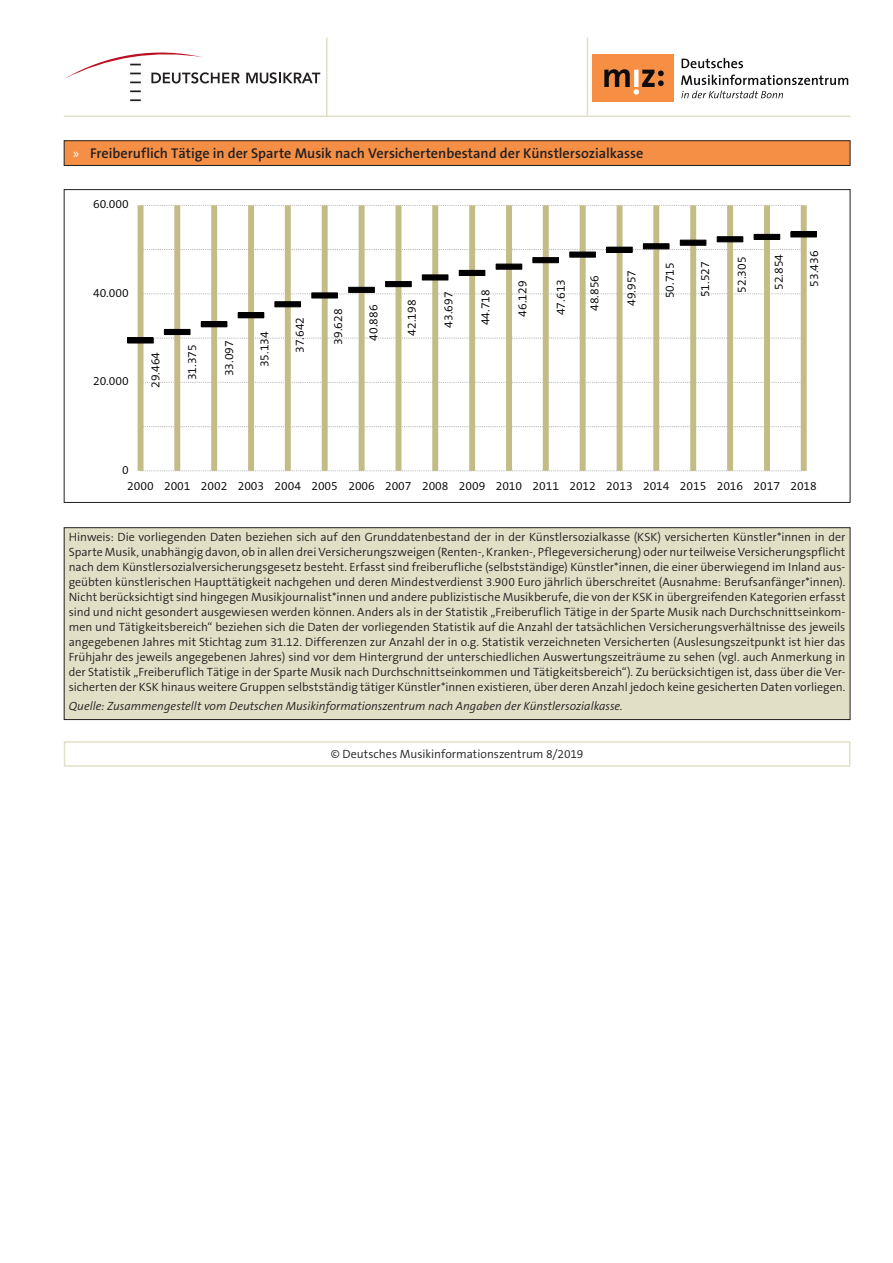
<style>
.page{position:relative;width:893px;height:1263px;background:#fff}
.page>*{position:absolute;margin:0;border:0;box-sizing:border-box;transform-origin:0 0}
.t1{font:600 14.25px "The Sans B W6";color:#231f20}
.Hinweis_Einleitung{font:300 12px/15px "The Sans B W4";color:#231f20;text-align:justify}
.t2{font:300 12px "The Sans B W4";color:#000}
.Hinweis_Einleitung-2{font:italic 300 12px "The Sans B W4";color:#231f20}
.Text_zentriert_8_PT{font:300 12px "The Sans B W4";color:#231f20}
.s1{font-family:"Myriad Pro";font-weight:400;color:#fff}
</style>
<div class="page">
<hr style="left:64px;top:115px;width:786px;height:2px;background:#e1dfc6">
<hr style="left:587px;top:38px;width:1px;height:77px;background:#e1dfc6">
<hr style="left:326px;top:38px;width:1px;height:79px;background:#e1dfc6">
<svg style="left:246px;top:72px;width:74px;height:12px"></svg>
<svg style="left:65px;top:52px;width:175px;height:32px"></svg>
<svg style="left:130px;top:90px;width:11px;height:2px"></svg>
<svg style="left:130px;top:99px;width:11px;height:2px"></svg>
<div style="left:592px;top:55px;width:82px;height:47px;background:#f68e43"></div>
<svg style="left:681px;top:75px;width:167px;height:10px"></svg>
<svg style="left:682px;top:58px;width:61px;height:10px"></svg>
<svg style="left:681px;top:91px;width:102px;height:7px"></svg>
<svg style="left:604px;top:69px;width:60px;height:26px"></svg>
<svg style="left:63px;top:140px;width:788px;height:26px;background:#e58644"></svg>
<div style="left:64px;top:528px;width:786px;height:191px;background:#e1dfc6"></div>
<div style="left:64px;top:527px;width:786px;height:193px;border:1px solid #231f20"></div>
<svg style="left:63px;top:741px;width:788px;height:26px"></svg>
<svg style="left:144px;top:426px;width:657px;height:1px"></svg>
<svg style="left:154px;top:338px;width:647px;height:1px"></svg>
<svg style="left:144px;top:249px;width:657px;height:1px"></svg>
<svg style="left:145px;top:470px;width:656px;height:1px"></svg>
<svg style="left:144px;top:382px;width:657px;height:1px"></svg>
<svg style="left:145px;top:293px;width:656px;height:1px"></svg>
<svg style="left:144px;top:205px;width:657px;height:1px"></svg>
<div style="left:174px;top:205px;width:6px;height:266px;background:#c4bc86"></div>
<div style="left:211px;top:205px;width:6px;height:266px;background:#c4bc86"></div>
<div style="left:248px;top:205px;width:6px;height:266px;background:#c4bc86"></div>
<div style="left:285px;top:205px;width:6px;height:266px;background:#c4bc86"></div>
<div style="left:322px;top:205px;width:6px;height:266px;background:#c4bc86"></div>
<div style="left:359px;top:205px;width:6px;height:266px;background:#c4bc86"></div>
<div style="left:396px;top:205px;width:5px;height:266px;background:#c4bc86"></div>
<div style="left:432px;top:205px;width:6px;height:266px;background:#c4bc86"></div>
<div style="left:469px;top:205px;width:6px;height:266px;background:#c4bc86"></div>
<div style="left:506px;top:205px;width:6px;height:266px;background:#c4bc86"></div>
<div style="left:543px;top:205px;width:6px;height:266px;background:#c4bc86"></div>
<div style="left:580px;top:205px;width:6px;height:266px;background:#c4bc86"></div>
<div style="left:617px;top:205px;width:5px;height:266px;background:#c4bc86"></div>
<div style="left:653px;top:205px;width:6px;height:266px;background:#c4bc86"></div>
<div style="left:690px;top:205px;width:6px;height:266px;background:#c4bc86"></div>
<div style="left:727px;top:205px;width:6px;height:266px;background:#c4bc86"></div>
<div style="left:764px;top:205px;width:6px;height:266px;background:#c4bc86"></div>
<div style="left:801px;top:205px;width:6px;height:266px;background:#c4bc86"></div>
<div style="left:138px;top:205px;width:6px;height:266px;background:#c4bc86"></div>
<div style="left:128px;top:338px;width:25px;height:5px;background:#000"></div>
<div style="left:127px;top:337px;width:27px;height:6px;border:1px solid #000"></div>
<div style="left:164px;top:329px;width:26px;height:6px;background:#000"></div>
<div style="left:201px;top:322px;width:26px;height:5px;background:#000"></div>
<div style="left:201px;top:321px;width:26px;height:6px;border:1px solid #000"></div>
<div style="left:238px;top:313px;width:26px;height:5px;background:#000"></div>
<div style="left:238px;top:312px;width:26px;height:6px;border:1px solid #000"></div>
<svg style="left:274px;top:301px;width:27px;height:6px"></svg>
<svg style="left:311px;top:292px;width:27px;height:6px"></svg>
<div style="left:348px;top:287px;width:27px;height:6px;background:#000;border:1px solid #000"></div>
<div style="left:385px;top:281px;width:27px;height:6px;background:#000;border:1px solid #000"></div>
<svg style="left:422px;top:274px;width:26px;height:6px"></svg>
<div style="left:459px;top:270px;width:26px;height:6px;background:#000"></div>
<svg style="left:496px;top:264px;width:26px;height:6px"></svg>
<svg style="left:532px;top:257px;width:27px;height:6px"></svg>
<div style="left:569px;top:251px;width:27px;height:7px;background:#000;border:1px solid #000"></div>
<div style="left:607px;top:247px;width:25px;height:5px;background:#000"></div>
<div style="left:606px;top:247px;width:27px;height:6px;border:1px solid #000"></div>
<svg style="left:643px;top:243px;width:26px;height:6px"></svg>
<svg style="left:680px;top:240px;width:26px;height:6px"></svg>
<svg style="left:717px;top:236px;width:26px;height:6px"></svg>
<div style="left:754px;top:234px;width:26px;height:6px;background:#000"></div>
<div style="left:791px;top:232px;width:25px;height:5px;background:#000"></div>
<div style="left:790px;top:231px;width:27px;height:6px;border:1px solid #000"></div>
<p class="t1" style="left:73px;top:144px;width:572px"><span class="s1">»</span> Freiberuflich Tätige in der Sparte Musik nach Versichertenbestand der Künstlersozialkasse</p>
<p class="t2" style="left:93px;top:197px;width:37px">60.000</p>
<p class="t2" style="left:93px;top:285px;width:37px">40.000</p>
<p class="t2" style="left:93px;top:373px;width:37px">20.000</p>
<p class="t2" style="left:148px;top:388px;width:37px;rotate:-90deg">29.464</p>
<p class="t2" style="left:184px;top:380px;width:37px;rotate:-90deg">31.375</p>
<p class="t2" style="left:221px;top:376px;width:37px;rotate:-90deg">33.097</p>
<p class="t2" style="left:257px;top:367px;width:37px;rotate:-90deg">35.134</p>
<p class="t2" style="left:292px;top:353px;width:37px;rotate:-90deg">37.642</p>
<p class="t2" style="left:330px;top:345px;width:37px;rotate:-90deg">39.628</p>
<p class="t2" style="left:366px;top:340px;width:37px;rotate:-90deg">40.886</p>
<p class="t2" style="left:404px;top:336px;width:37px;rotate:-90deg">42.198</p>
<p class="t2" style="left:441px;top:328px;width:37px;rotate:-90deg">43.697</p>
<p class="t2" style="left:478px;top:325px;width:37px;rotate:-90deg">44.718</p>
<p class="t2" style="left:515px;top:317px;width:37px;rotate:-90deg">46.129</p>
<p class="t2" style="left:553px;top:315px;width:37px;rotate:-90deg">47.613</p>
<p class="t2" style="left:587px;top:311px;width:37px;rotate:-90deg">48.856</p>
<p class="t2" style="left:624px;top:306px;width:37px;rotate:-90deg">49.957</p>
<p class="t2" style="left:662px;top:298px;width:37px;rotate:-90deg">50.715</p>
<p class="t2" style="left:697px;top:297px;width:37px;rotate:-90deg">51.527</p>
<p class="t2" style="left:734px;top:293px;width:37px;rotate:-90deg">52.305</p>
<p class="t2" style="left:771px;top:290px;width:37px;rotate:-90deg">52.854</p>
<p class="t2" style="left:806px;top:287px;width:37px;rotate:-90deg">53.436</p>
<p class="t2" style="left:122px;top:462px;width:8px">0</p>
<p class="t2" style="left:127px;top:478px;width:691px">2000 2001 2002 2003 2004 2005 2006 2007 2008 2009 2010 2011 2012 2013 2014 2015 2016 2017 2018</p>
<p class="Hinweis_Einleitung" style="left:69px;top:530px;width:778px">Hinweis: Die vorliegenden Daten beziehen sich auf den Grunddatenbestand der in der Künstlersozialkasse (KSK) versicherten Künstler*innen in der Sparte Musik, unabhängig davon, ob in allen drei Versicherungszweigen (Renten-, Kranken-, Pflegeversicherung) oder nur teilweise Versicherungspflicht nach dem Künstlersozialversicherungsgesetz besteht. Erfasst sind freiberufliche (selbstständige) Künstler*innen, die einer überwiegend im Inland aus&shy;geübten künstlerischen Haupttätigkeit nachgehen und deren Mindestverdienst 3.900 Euro jährlich überschreitet (Ausnahme: Berufsanfänger*innen).<br>Nicht berücksichtigt sind hingegen Musikjournalist*innen und andere publizistische Musikberufe, die von der KSK in übergreifenden Kategorien erfasst sind und nicht gesondert ausgewiesen werden können. Anders als in der Statistik „Freiberuflich Tätige in der Sparte Musik nach Durchschnittseinkom&shy;men und Tätigkeitsbereich“ beziehen sich die Daten der vorliegenden Statistik auf die Anzahl der tatsächlichen Versicherungsverhältnisse des jeweils angegebenen Jahres mit Stichtag zum 31.12. Differenzen zur Anzahl der in o.g. Statistik verzeichneten Versicherten (Auslesungszeitpunkt ist hier das Frühjahr des jeweils angegebenen Jahres) sind vor dem Hintergrund der unterschiedlichen Auswertungszeiträume zu sehen (vgl. auch Anmerkung in der Statistik „Freiberuflich Tätige in der Sparte Musik nach Durchschnittseinkommen und Tätigkeitsbereich“). Zu berücksichtigen ist, dass über die Ver&shy;sicherten der KSK hinaus weitere Gruppen selbstständig tätiger Künstler*innen existieren, über deren Anzahl jedoch keine gesicherten Daten vorliegen.</p>
<p class="Hinweis_Einleitung-2" style="left:69px;top:699px;width:555px">Quelle: Zusammengestellt vom Deutschen Musikinformationszentrum nach Angaben der Künstlersozialkasse.</p>
<p class="Text_zentriert_8_PT" style="left:331px;top:747px;width:254px">© Deutsches Musikinformationszentrum 8/2019</p>
</div>
